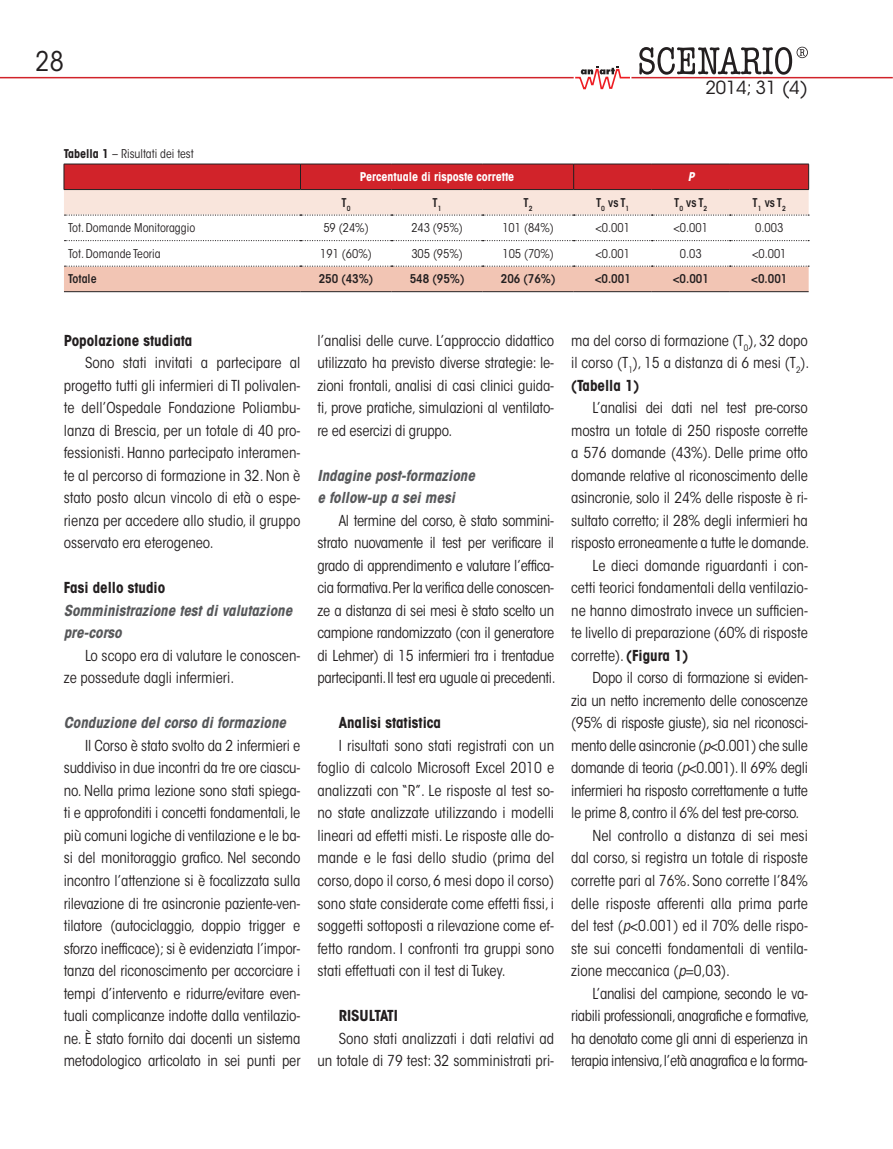
<style>
.page{position:relative;width:893px;height:1149px;background:#fff}
.page>*{position:absolute;margin:0;border:0;box-sizing:border-box;transform-origin:0 0}
.t1{font:condensed 27px "ITC Avant Garde Std";color:#231f20}
.t2{font:18px "ITC Avant Garde Std";color:#231f20}
.t3{font:condensed 15px/22.5px "ITC Avant Garde Std";letter-spacing:-.01em;color:#231f20;text-align:justify}
.t4{font:italic 700 condensed 15px/22.5px "ITC Avant Garde Std";color:#57585a}
.t5{font:700 condensed 15px "ITC Avant Garde Std";color:#231f20}
.t6{font:condensed 12px "ITC Avant Garde Std";color:#231f20}
.t7{font:600 condensed 12px "ITC Avant Garde Std";color:#231f20}
.t8{font:700 condensed 12px "ITC Avant Garde Std";color:#fff}
.t9{font:italic 700 condensed 12px "ITC Avant Garde Std";color:#fff}
.s1{font-weight:700}
.s2{font-style:italic}
</style>
<div class="page">
<svg style="left:639px;top:47px;width:169px;height:28px"></svg>
<hr style="left:0;top:77px;width:893px;height:1px;background:#d1232a">
<svg style="left:577px;top:66px;width:51px;height:24px"></svg>
<hr style="left:64px;top:291px;width:236px;height:1px;background:#231f20">
<hr style="left:300px;top:291px;width:92px;height:1px;background:#231f20">
<hr style="left:392px;top:291px;width:91px;height:1px;background:#231f20">
<hr style="left:483px;top:291px;width:91px;height:1px;background:#231f20">
<hr style="left:574px;top:291px;width:78px;height:1px;background:#231f20">
<hr style="left:652px;top:291px;width:78px;height:1px;background:#231f20">
<hr style="left:730px;top:291px;width:79px;height:1px;background:#231f20">
<svg style="left:64px;top:164px;width:745px;height:51px;background:#de8180"></svg>
<svg style="left:65px;top:240px;width:744px;height:1px"></svg>
<svg style="left:64px;top:265px;width:745px;height:26px;background:#efc5b5"></svg>
<h1 class="t1" style="left:36px;top:45px;width:30px">28</h1>
<p class="t6" style="left:64px;top:146px;width:132px"><span class="s1">Tabella 1</span> – Risultati dei test</p>
<p class="t2" style="left:705px;top:76px;width:104px">2014; 31 (4)</p>
<p class="t8" style="left:360px;top:169px;width:156px">Percentuale di risposte corrette</p>
<p class="t9" style="left:688px;top:169px;width:8px">P</p>
<p class="t7" style="left:342px;top:195px;width:10px">T<sub>0</sub></p>
<p class="t7" style="left:433px;top:195px;width:10px">T<sub>1</sub></p>
<p class="t7" style="left:524px;top:195px;width:10px">T<sub>2</sub></p>
<p class="t7" style="left:596px;top:195px;width:35px">T<sub>0</sub> vs T<sub>1</sub></p>
<p class="t7" style="left:674px;top:195px;width:35px">T<sub>0</sub> vs T<sub>2</sub></p>
<p class="t7" style="left:753px;top:195px;width:35px">T<sub>1</sub> vs T<sub>2</sub></p>
<p class="t6" style="left:68px;top:221px;width:129px">Tot. Domande Monitoraggio</p>
<p class="t6" style="left:323px;top:221px;width:47px">59 (24%)</p>
<p class="t6" style="left:411px;top:221px;width:53px">243 (95%)</p>
<p class="t6" style="left:502px;top:221px;width:53px">101 (84%)</p>
<p class="t6" style="left:595px;top:221px;width:36px">&lt;0.001</p>
<p class="t6" style="left:673px;top:221px;width:36px">&lt;0.001</p>
<p class="t6" style="left:755px;top:221px;width:30px">0.003</p>
<p class="t6" style="left:68px;top:246px;width:94px">Tot. Domande Teoria</p>
<p class="t6" style="left:320px;top:246px;width:53px">191 (60%)</p>
<p class="t6" style="left:411px;top:246px;width:53px">305 (95%)</p>
<p class="t6" style="left:502px;top:246px;width:53px">105 (70%)</p>
<p class="t6" style="left:595px;top:246px;width:36px">&lt;0.001</p>
<p class="t6" style="left:680px;top:246px;width:23px">0.03</p>
<p class="t6" style="left:752px;top:246px;width:36px">&lt;0.001</p>
<p class="t7" style="left:68px;top:271px;width:30px">Totale</p>
<p class="t7" style="left:319px;top:271px;width:56px">250 (43%)</p>
<p class="t7" style="left:410px;top:271px;width:56px">548 (95%)</p>
<p class="t7" style="left:501px;top:271px;width:56px">206 (76%)</p>
<p class="t7" style="left:595px;top:271px;width:38px">&lt;0.001</p>
<p class="t7" style="left:673px;top:271px;width:38px">&lt;0.001</p>
<p class="t7" style="left:751px;top:271px;width:38px">&lt;0.001</p>
<p class="t5" style="left:64px;top:330px;width:130px">Popolazione studiata</p>
<p class="t3" style="left:64px;top:351px;width:238px;text-indent:21px">Sono stati invitati a partecipare al progetto tutti gli infermieri di TI polivalen&shy;te dell’Ospedale Fondazione Poliambu&shy;lanza di Brescia, per un totale di 40 pro&shy;fessionisti. Hanno partecipato interamen&shy;te al percorso di formazione in 32. Non è stato posto alcun vincolo di età o espe&shy;rienza per accedere allo studio, il gruppo osservato era eterogeneo.</p>
<p class="t5" style="left:64px;top:578px;width:103px">Fasi dello studio</p>
<p class="t4" style="left:64px;top:599px;width:230px">Somministrazione test di valutazione pre-corso</p>
<p class="t3" style="left:64px;top:644px;width:238px;text-indent:21px">Lo scopo era di valutare le conoscen&shy;ze possedute dagli infermieri.</p>
<p class="t4" style="left:64px;top:711px;width:224px">Conduzione del corso di formazione</p>
<p class="t3" style="left:64px;top:734px;width:238px;text-indent:21px">Il Corso è stato svolto da 2 infermieri e suddiviso in due incontri da tre ore ciascu&shy;no. Nella prima lezione sono stati spiega&shy;ti e approfonditi i concetti fondamentali, le più comuni logiche di ventilazione e le ba&shy;si del monitoraggio grafico. Nel secondo incontro l’attenzione si è focalizzata sulla rilevazione di tre asincronie paziente-ven&shy;tilatore (autociclaggio, doppio trigger e sforzo inefficace); si è evidenziata l’impor&shy;tanza del riconoscimento per accorciare i tempi d’intervento e ridurre/evitare even&shy;tuali complicanze indotte dalla ventilazio&shy;ne. È stato fornito dai docenti un sistema metodologico articolato in sei punti per</p>
<p class="t3" style="left:317px;top:329px;width:238px">l’analisi delle curve. L’approccio didattico utilizzato ha previsto diverse strategie: le&shy;zioni frontali, analisi di casi clinici guida&shy;ti, prove pratiche, simulazioni al ventilato&shy;re ed esercizi di gruppo.</p>
<p class="t4" style="left:317px;top:464px;width:159px">Indagine post-formazione e follow-up a sei mesi</p>
<p class="t3" style="left:317px;top:509px;width:240px;text-indent:21px">Al termine del corso, è stato sommini&shy;strato nuovamente il test per verificare il grado di apprendimento e valutare l’effica&shy;cia formativa. Per la verifica delle conoscen&shy;ze a distanza di sei mesi è stato scelto un campione randomizzato (con il generatore di Lehmer) di 15 infermieri tra i trentadue partecipanti. Il test era uguale ai precedenti.</p>
<p class="t5" style="left:339px;top:713px;width:104px">Analisi statistica</p>
<p class="t3" style="left:317px;top:734px;width:238px;text-indent:21px">I risultati sono stati registrati con un foglio di calcolo Microsoft Excel 2010 e analizzati con “R”. Le risposte al test so&shy;no state analizzate utilizzando i modelli lineari ad effetti misti. Le risposte alle do&shy;mande e le fasi dello studio (prima del corso, dopo il corso, 6 mesi dopo il corso) sono state considerate come effetti fissi, i soggetti sottoposti a rilevazione come ef&shy;fetto random. I confronti tra gruppi sono stati effettuati con il test di Tukey.</p>
<p class="t5" style="left:339px;top:1005px;width:61px">RISULTATI</p>
<p class="t3" style="left:317px;top:1026px;width:238px;text-align:right">Sono stati analizzati i dati relativi ad<br>un totale di 79 test: 32 somministrati pri-</p>
<p class="t3" style="left:571px;top:329px;width:240px">ma del corso di formazione (T<sub>0</sub>), 32 dopo il corso (T<sub>1</sub>), 15 a distanza di 6 mesi (T<sub>2</sub>). <span class="s1">(Tabella 1)</span></p>
<p class="t3" style="left:592px;top:396px;width:217px">L’analisi dei dati nel test pre-corso</p>
<p class="t3" style="left:571px;top:419px;width:238px">mostra un totale di 250 risposte corrette</p>
<p class="t3" style="left:571px;top:441px;width:238px">a 576 domande (43%). Delle prime otto</p>
<p class="t3" style="left:571px;top:464px;width:238px">domande relative al riconoscimento delle</p>
<p class="t3" style="left:571px;top:486px;width:238px">asincronie, solo il 24% delle risposte è ri-</p>
<p class="t3" style="left:571px;top:509px;width:238px">sultato corretto; il 28% degli infermieri ha</p>
<p class="t3" style="left:571px;top:531px;width:240px">risposto erroneamente a tutte le domande.</p>
<p class="t3" style="left:592px;top:554px;width:217px">Le dieci domande riguardanti i con-</p>
<p class="t3" style="left:571px;top:576px;width:238px">cetti teorici fondamentali della ventilazio-</p>
<p class="t3" style="left:571px;top:599px;width:238px">ne hanno dimostrato invece un sufficien-</p>
<p class="t3" style="left:571px;top:621px;width:238px">te livello di preparazione (60% di risposte</p>
<p class="t3" style="left:571px;top:644px;width:119px">corrette). <span class="s1">(Figura 1)</span></p>
<p class="t3" style="left:592px;top:666px;width:217px">Dopo il corso di formazione si eviden-</p>
<p class="t3" style="left:571px;top:689px;width:238px">zia un netto incremento delle conoscenze</p>
<p class="t3" style="left:571px;top:711px;width:238px">(95% di risposte giuste), sia nel riconosci-</p>
<p class="t3" style="left:571px;top:734px;width:238px">mento delle asincronie (<span class="s2">p</span>&lt;0.001) che sulle</p>
<p class="t3" style="left:571px;top:756px;width:238px">domande di teoria (<span class="s2">p</span>&lt;0.001). Il 69% degli</p>
<p class="t3" style="left:571px;top:779px;width:238px">infermieri ha risposto correttamente a tutte</p>
<p class="t3" style="left:571px;top:801px;width:230px">le prime 8, contro il 6% del test pre-corso.</p>
<p class="t3" style="left:592px;top:824px;width:217px">Nel controllo a distanza di sei mesi</p>
<p class="t3" style="left:571px;top:846px;width:238px">dal corso, si registra un totale di risposte</p>
<p class="t3" style="left:571px;top:869px;width:238px">corrette pari al 76%. Sono corrette l’84%</p>
<p class="t3" style="left:571px;top:891px;width:238px">delle risposte afferenti alla prima parte</p>
<p class="t3" style="left:571px;top:914px;width:238px">del test (<span class="s2">p</span>&lt;0.001) ed il 70% delle rispo-</p>
<p class="t3" style="left:571px;top:936px;width:238px">ste sui concetti fondamentali di ventila-</p>
<p class="t3" style="left:571px;top:959px;width:160px">zione meccanica (<span class="s2">p</span>=0,03).</p>
<p class="t3" style="left:592px;top:981px;width:217px">L’analisi del campione, secondo le va-</p>
<p class="t3" style="left:571px;top:1004px;width:240px">riabili professionali, anagrafiche e formative,</p>
<p class="t3" style="left:571px;top:1026px;width:238px">ha denotato come gli anni di esperienza in</p>
<p class="t3" style="left:571px;top:1049px;width:238px">terapia intensiva,l’età anagrafica e la forma-</p>
</div>
